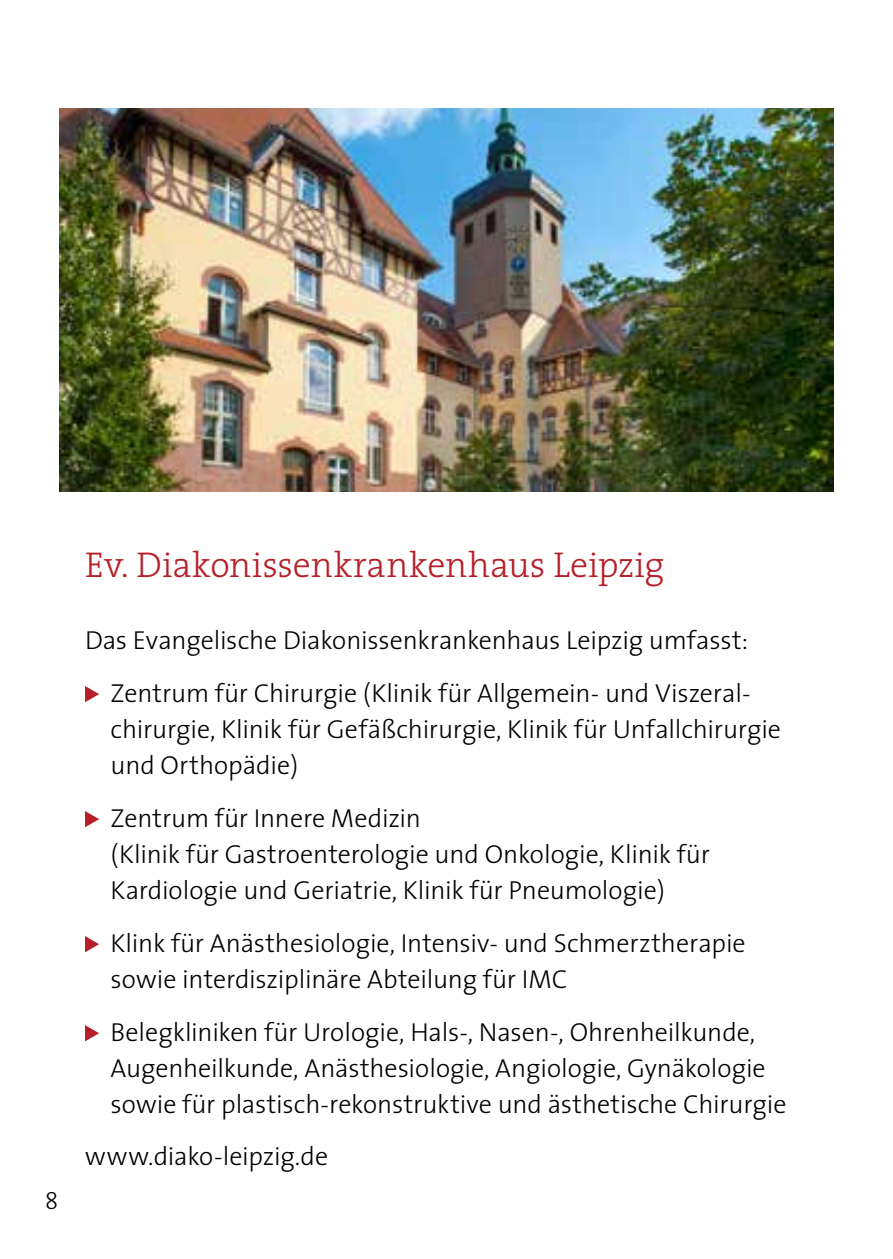
<style>
.page{position:relative;width:893px;height:1259px;background:#fff}
.page>*{position:absolute;margin:0;border:0;box-sizing:border-box;transform-origin:0 0}
.t1{font:300 36px "The Serif";letter-spacing:-.005em;color:#b61f29}
.t2{font:300 26.1px/36px "The Sans";letter-spacing:-.005em;color:#000}
.t3{font:300 24px "The Sans";color:#000}
</style>
<div class="page">
<img style="left:60px;top:108px;width:773px;height:383px">
<svg style="left:85px;top:686px;width:14px;height:16px"></svg>
<svg style="left:85px;top:811px;width:14px;height:16px"></svg>
<svg style="left:85px;top:936px;width:14px;height:16px"></svg>
<svg style="left:85px;top:1025px;width:14px;height:16px"></svg>
<p class="t3" style="left:45px;top:1180px;width:15px">8</p>
<h1 class="t1" style="left:85px;top:535px;width:581px">Ev. Diakonissenkrankenhaus Leipzig</h1>
<p class="t2" style="left:85px;top:613px;width:665px;line-height:53.1px;text-align:right">Das Evangelische Diakonissenkrankenhaus Leipzig umfasst:<br>Zentrum für Chirurgie (Klinik für Allgemein- und Viszeral-</p>
<p class="t2" style="left:111px;top:710px;width:672px">chirurgie, Klinik für Gefäßchirurgie, Klinik für Unfallchirurgie und Orthopädie)</p>
<p class="t2" style="left:111px;top:799px;width:601px">Zentrum für Innere Medizin<br>(Klinik für Gastroenterologie und Onkologie, Klinik für<br>Kardiologie und Geriatrie, Klinik für Pneumologie)</p>
<p class="t2" style="left:111px;top:924px;width:637px">Klink für Anästhesiologie, Intensiv- und Schmerztherapie sowie interdisziplinäre Abteilung für IMC</p>
<p class="t2" style="left:111px;top:1013px;width:677px">Belegkliniken für Urologie, Hals-, Nasen-, Ohrenheilkunde,<br>Augenheilkunde, Anästhesiologie, Angiologie, Gynäkologie sowie für plastisch-rekonstruktive und ästhetische Chirurgie</p>
<p class="t2" style="left:85px;top:1137px;width:245px">www.diako-leipzig.de</p>
</div>
